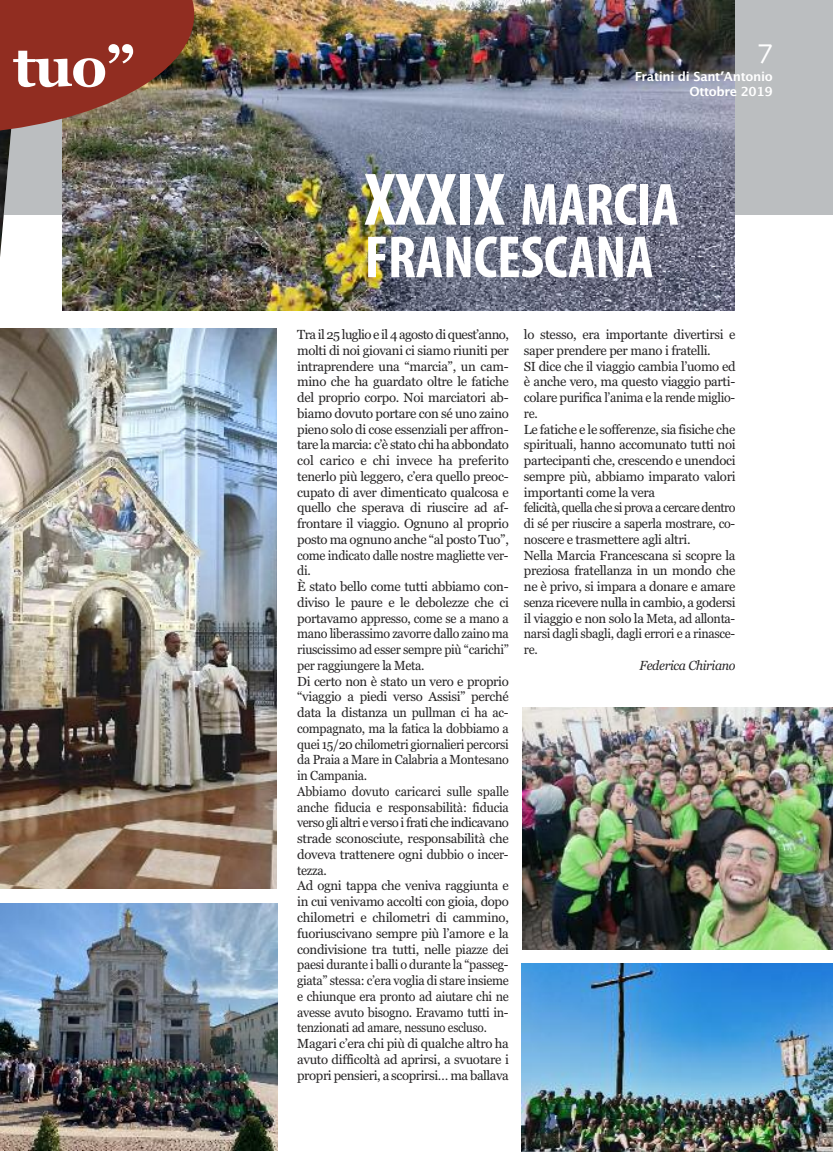
<style>
.page{position:relative;width:833px;height:1152px;background:#fff}
.page>*{position:absolute;margin:0;border:0;box-sizing:border-box;transform-origin:0 0}
.t1{font:700 condensed 60px/52.5px "Myriad Pro";letter-spacing:-.005em;color:#fff}
.t2{font:700 56.62px "Georgia";color:#fff}
.t3{font:30px "Skia";color:#fff}
.t4{font:13.12px/15.8px "Georgia";letter-spacing:-.025em;color:#272526}
.t5{font:italic 13.12px "Georgia";letter-spacing:-.025em;color:#272526;scale:.95 1}
.t6{font:700 12.5px/15px "Lucida Grande";letter-spacing:-.025em;color:#fff;text-align:right}
.s1{font-family:"Verdana"}
.s2{font-size:75px}
</style>
<div class="page">
<div style="left:0;top:0;width:833px;height:215px;background:#bbbec0"></div>
<img style="left:62px;top:0;width:672px;height:310px">
<img style="left:0;top:903px;width:278px;height:247px">
<img style="left:521px;top:963px;width:312px;height:189px">
<img style="left:522px;top:707px;width:311px;height:242px">
<img style="left:0;top:328px;width:276px;height:560px">
<img style="left:0;top:0;width:194px;height:300px">
<h2 class="t2" style="left:13px;top:34px;width:123px">tuo”</h2>
<h3 class="t3" style="left:758px;top:31px;width:16px">7</h3>
<p class="t6" style="left:634px;top:69px;width:139px">Fratini di Sant<span class="s1">’</span>Antonio<br>Ottobre 2019</p>
<h1 class="t1" style="left:365px;top:183px;width:316px"><span class="s2">XXXIX</span> MARCIA<br>FRANCESCANA</h1>
<p class="t4" style="left:297px;top:327px;width:213px">Tra il 25 luglio e il 4 agosto di quest’anno, molti di noi giovani ci siamo riuniti per intraprendere una “marcia”, un cam&shy;mino che ha guardato oltre le fatiche del proprio corpo. Noi marciatori ab&shy;biamo dovuto portare con sé uno zaino pieno solo di cose essenziali per affron&shy;tare la marcia: c’è stato chi ha abbondato col carico e chi invece ha preferito tenerlo più leggero, c’era quello preoc&shy;cupato di aver dimenticato qualcosa e quello che sperava di riuscire ad af&shy;frontare il viaggio. Ognuno al proprio posto ma ognuno anche “al posto Tuo”, come indicato dalle nostre magliette ver&shy;di.<br>È stato bello come tutti abbiamo con&shy;diviso le paure e le debolezze che ci portavamo appresso, come se a mano a mano liberassimo zavorre dallo zaino ma riuscissimo ad esser sempre più “carichi” per raggiungere la Meta.<br>Di certo non è stato un vero e proprio “viaggio a piedi verso Assisi” perché data la distanza un pullman ci ha ac&shy;compagnato, ma la fatica la dobbiamo a quei 15/20 chilometri giornalieri percorsi da Praia a Mare in Calabria a Montesano in Campania.<br>Abbiamo dovuto caricarci sulle spalle anche fiducia e responsabilità: fiducia verso gli altri e verso i frati che indicavano strade sconosciute, responsabilità che doveva trattenere ogni dubbio o incer&shy;tezza.<br>Ad ogni tappa che veniva raggiunta e in cui venivamo accolti con gioia, dopo chilometri e chilometri di cammino, fuoriuscivano sempre più l’amore e la condivisione tra tutti, nelle piazze dei paesi durante i balli o durante la “passeg&shy;giata” stessa: c’era voglia di stare insieme e chiunque era pronto ad aiutare chi ne avesse avuto bisogno. Eravamo tutti in&shy;tenzionati ad amare, nessuno escluso.<br>Magari c’era chi più di qualche altro ha avuto difficoltà ad aprirsi, a svuotare i propri pensieri, a scoprirsi… ma ballava</p>
<p class="t4" style="left:524px;top:327px;width:213px">lo stesso, era importante divertirsi e saper prendere per mano i fratelli.<br>SI dice che il viaggio cambia l’uomo ed è anche vero, ma questo viaggio parti&shy;colare purifica l’anima e la rende miglio&shy;re.<br>Le fatiche e le sofferenze, sia fisiche che spirituali, hanno accomunato tutti noi partecipanti che, crescendo e unendoci sempre più, abbiamo imparato valori importanti come la vera<br>felicità, quella che si prova a cercare dentro di sé per riuscire a saperla mostrare, co&shy;noscere e trasmettere agli altri.<br>Nella Marcia Francescana si scopre la preziosa fratellanza in un mondo che ne è privo, si impara a donare e amare senza ricevere nulla in cambio, a godersi il viaggio e non solo la Meta, ad allonta&shy;narsi dagli sbagli, dagli errori e a rinasce&shy;re.</p>
<p class="t5" style="left:639px;top:657px;width:103px">Federica Chiriano</p>
</div>
